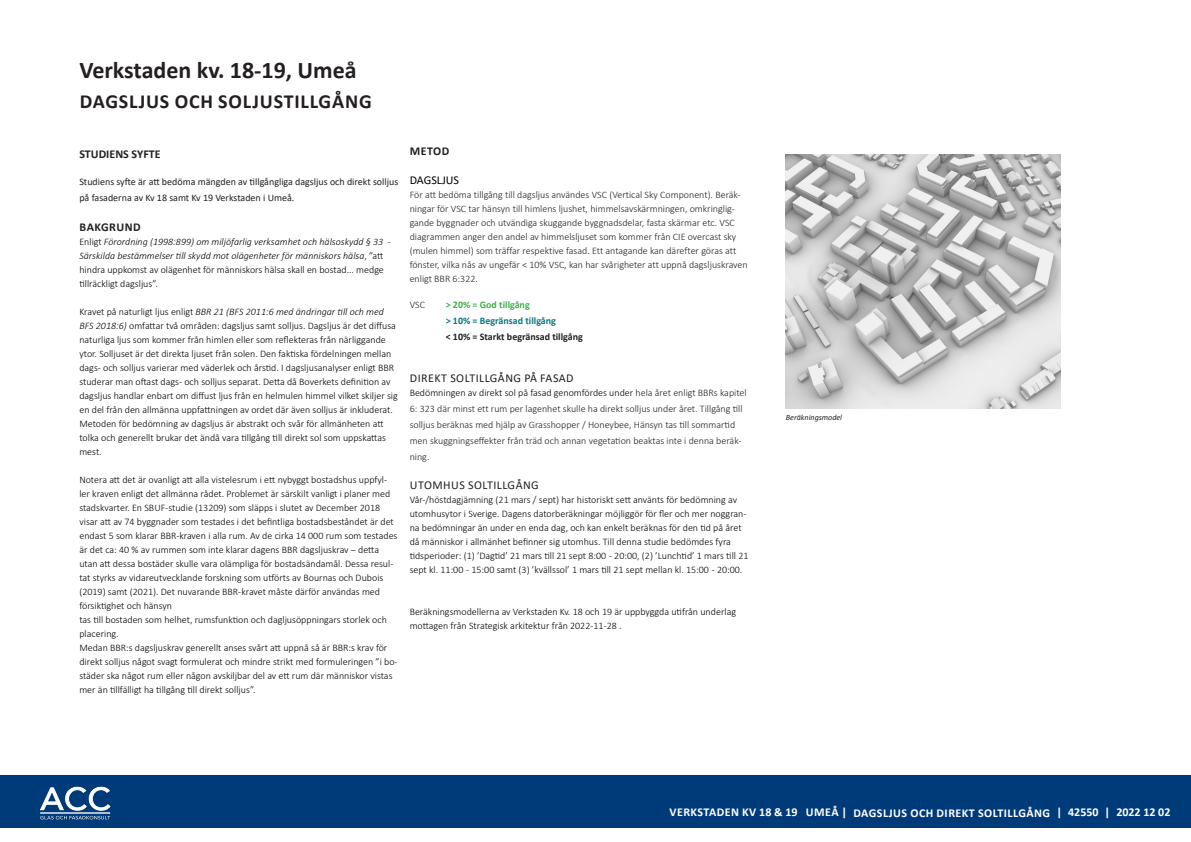
<style>
.page{position:relative;width:1191px;height:842px;background:#fff}
.page>*{position:absolute;margin:0;border:0;box-sizing:border-box;transform-origin:0 0}
.t1{font:700 24px "Calibri";color:#231f20}
.t2{font:700 20px "Calibri";letter-spacing:.04em;color:#231f20}
.t3{font:700 12px "Calibri";letter-spacing:.04em;color:#fff}
.BRÖDTEXT{font:12px "Calibri";letter-spacing:.04em;color:#231f20}
.BRÖDTEXT-2{font:700 12px "Calibri";color:#231f20}
.BRÖDTEXT-3{font:700 12px "Calibri";letter-spacing:.04em;color:#231f20}
.BRÖDTEXT-4{font:12px "Calibri";color:#000}
.BRÖDTEXT-5{font:300 10px/14px "Calibri";color:#000}
.BRÖDTEXT-6{font:300 10px/14px "Calibri";color:#231f20}
.t4{font:italic 300 10px/14px "Calibri";color:#000}
.t5{font:10px/16px "Calibri";color:#231f20}
.BRÖDTEXT-7{font:700 10px "Calibri";color:#201d1e}
.BRÖDTEXT-8{font:700 10px "Calibri";color:#07757e}
.BRÖDTEXT-9{font:700 10px "Calibri";color:#40ae49}
.t6{font:italic 8px "Calibri";color:#231f20}
.s1{font-style:normal}
.s2{font-style:italic}
.s3{color:#000}
</style>
<div class="page">
<div style="left:0;top:776px;width:1191px;height:52px;background:#003b79"></div>
<img style="left:786px;top:154px;width:274px;height:254px">
<svg style="left:40px;top:786px;width:71px;height:33px"></svg>
<hr style="left:40px;top:812px;width:70px;height:2px;background:#fff">
<p class="t1" style="left:79px;top:53px;width:279px">Verkstaden kv. 18-19, Umeå</p>
<p class="t2" style="left:80px;top:87px;width:293px">DAGSLJUS OCH SOLJUSTILLGÅNG</p>
<p class="BRÖDTEXT-2" style="left:79px;top:145px;width:83px">STUDIENS SYFTE</p>
<p class="t5" style="left:79px;top:173px;width:320px">Studiens syfte är att bedöma mängden av tillgångliga dagsljus och direkt solljus på fasaderna av Kv 18 samt Kv 19 Verkstaden i Umeå.</p>
<p class="BRÖDTEXT-3" style="left:80px;top:218px;width:62px">BAKGRUND</p>
<p class="t4" style="left:79px;top:234px;width:313px"><span class="s1">Enligt</span> Förordning (1998:899) om miljöfarlig verksamhet och hälsoskydd § 33 - Särskilda bestämmelser till skydd mot olägenheter för människors hälsa<span class="s1">, ”att hindra uppkomst av olägenhet för människors hälsa skall en bostad... medge tillräckligt dagsljus”.</span></p>
<p class="BRÖDTEXT-5" style="left:79px;top:304px;width:320px">Kravet på naturligt ljus enligt <span class="s2">BBR 21 (BFS 2011:6 med ändringar till och med BFS 2018:6)</span> omfattar två områden: dagsljus samt solljus. Dagsljus är det diffusa naturliga ljus som kommer från himlen eller som reflekteras från närliggande ytor. Solljuset är det direkta ljuset från solen. Den faktiska fördelningen mellan dags- och solljus varierar med väderlek och årstid. I dagsljusanalyser enligt BBR studerar man oftast dags- och solljus separat. Detta då Boverkets definition av dagsljus handlar enbart om diffust ljus från en helmulen himmel vilket skiljer sig en del från den allmänna uppfattningen av ordet där även solljus är inkluderat.<br>Metoden för bedömning av dagsljus är abstrakt och svår för allmänheten att tolka och generellt brukar det ändå vara tillgång till direkt sol som uppskattas mest.</p>
<p class="BRÖDTEXT-5" style="left:79px;top:472px;width:320px">Notera att det är ovanligt att alla vistelesrum i ett nybyggt bostadshus uppfyl&shy;ler kraven enligt det allmänna rådet. Problemet är särskilt vanligt i planer med stadskvarter. En SBUF-studie (13209) som släpps i slutet av December 2018 visar att av 74 byggnader som testades i det befintliga bostadsbeståndet är det endast 5 som klarar BBR-kraven i alla rum. Av de cirka 14 000 rum som testades är det ca: 40 % av rummen som inte klarar dagens BBR dagsljuskrav – detta utan att dessa bostäder skulle vara olämpliga för bostadsändamål. Dessa resul&shy;tat styrks av vidareutvecklande forskning som utförts av Bournas och Dubois (2019) samt (2021). Det nuvarande BBR-kravet måste därför användas med försiktighet och hänsyn</p>
<p class="BRÖDTEXT-5" style="left:79px;top:612px;width:309px">tas till bostaden som helhet, rumsfunktion och dagljusöppningars storlek och placering.</p>
<p class="BRÖDTEXT-5" style="left:79px;top:640px;width:320px">Medan BBR:s dagsljuskrav generellt anses svårt att uppnå så är BBR:s krav för direkt solljus något svagt formulerat och mindre strikt med formuleringen ”i bo&shy;städer ska något rum eller någon avskiljbar del av ett rum där människor vistas mer än tillfälligt ha tillgång till direkt solljus”.</p>
<p class="BRÖDTEXT-2" style="left:410px;top:143px;width:41px">METOD</p>
<p class="BRÖDTEXT-4" style="left:410px;top:172px;width:51px">DAGSLJUS</p>
<p class="BRÖDTEXT-6" style="left:410px;top:188px;width:339px">För att bedöma tillgång till dagsljus användes VSC (Vertical Sky Component). Beräk&shy;ningar för VSC tar hänsyn till himlens ljushet, himmelsavskärmningen, omkringlig&shy;gande byggnader och utvändiga skuggande byggnadsdelar, fasta skärmar etc. VSC diagrammen anger den andel av himmelsljuset som kommer från CIE overcast sky (mulen himmel) som träffar respektive fasad. Ett antagande kan därefter göras att fönster, vilka nås av ungefär &lt; 10% VSC, kan har svårigheter att uppnå dagsljuskraven enligt BBR 6:322.</p>
<p class="BRÖDTEXT-6" style="left:410px;top:298px;width:17px">VSC</p>
<p class="BRÖDTEXT-9" style="left:446px;top:298px;width:85px">&gt; 20% = God tillgång</p>
<p class="BRÖDTEXT-8" style="left:446px;top:314px;width:112px">&gt; 10% = Begränsad tillgång</p>
<p class="BRÖDTEXT-7" style="left:446px;top:330px;width:139px">&lt; 10% = Starkt begränsad tillgång</p>
<p class="BRÖDTEXT" style="left:410px;top:370px;width:165px">DIREKT SOLTILLGÅNG PÅ FASAD</p>
<p class="BRÖDTEXT-6" style="left:410px;top:385px;width:338px;line-height:16px"><span class="s3">Bedömningen av direkt sol på fasad genomfördes under</span> hela året enligt BBRs kapitel 6: 323 där minst ett rum per lagenhet skulle ha direkt solljus under året. Tillgång till solljus beräknas med hjälp av Grasshopper / Honeybee, Hänsyn tas till sommartid men skuggningseffekter från träd och annan vegetation beaktas inte i denna beräk&shy;ning.</p>
<p class="BRÖDTEXT" style="left:410px;top:477px;width:130px">UTOMHUS SOLTILLGÅNG</p>
<p class="BRÖDTEXT-5" style="left:410px;top:493px;width:340px">Vår-/höstdagjämning (21 mars / sept) har historiskt sett använts för bedömning av utomhusytor i Sverige. Dagens datorberäkningar möjliggör för fler och mer noggran&shy;na bedömningar än under en enda dag, och kan enkelt beräknas för den tid på året då människor i allmänhet befinner sig utomhus. Till denna studie bedömdes fyra tidsperioder: (1) ’Dagtid’ 21 mars till 21 sept 8:00 - 20:00, (2) ’Lunchtid’ 1 mars till 21 sept kl. 11:00 - 15:00 samt (3) ’kvällssol’ 1 mars till 21 sept mellan kl. 15:00 - 20:00.</p>
<p class="BRÖDTEXT-5" style="left:410px;top:605px;width:328px">Beräkningsmodellerna av Verkstaden Kv. 18 och 19 är uppbyggda utifrån underlag mottagen från Strategisk arkitektur från 2022-11-28 .</p>
<p class="t6" style="left:786px;top:412px;width:58px">Beräkningsmodel</p>
<p class="t3" style="left:669px;top:804px;width:502px">VERKSTADEN KV 18 &amp; 19 UMEÅ | DAGSLJUS OCH DIREKT SOLTILLGÅNG | 42550 | 2022 12 02</p>
</div>
